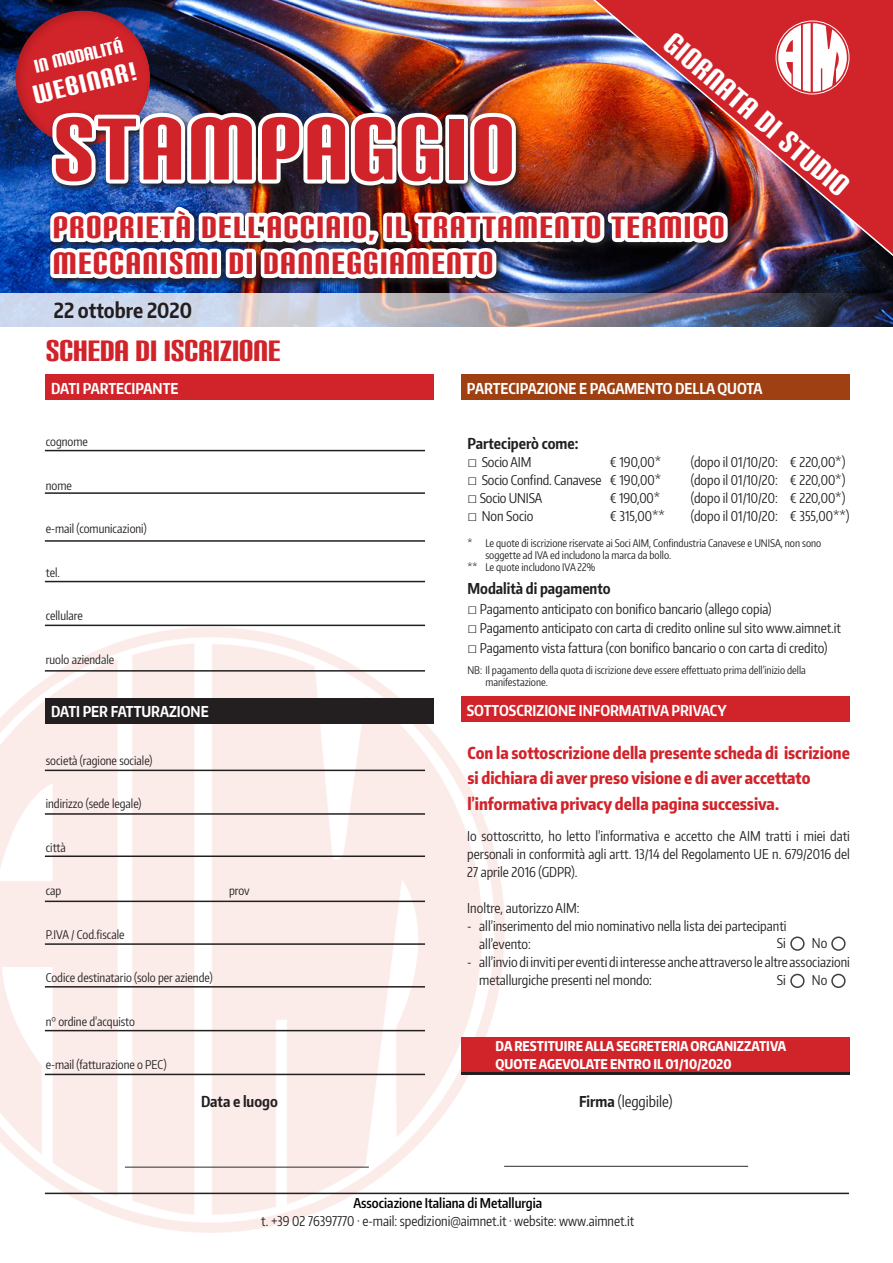
<style>
.page{position:relative;width:893px;height:1263px;background:#fff}
.page>*{position:absolute;margin:0;border:0;box-sizing:border-box;transform-origin:0 0}
.t1{font:85.5px "Carbon Bl";letter-spacing:.05em;color:#d1232a}
.t2{font:30px/36px "Carbon Bl";letter-spacing:.06em;color:#d1232a}
.t3{font:28.5px "Carbon Bl";color:#d1232a}
.t4{font:28.5px "Carbon Bl";color:#fff}
.t5{font:25.35px "Carbon Bl";color:#fff}
.t6{font:700 20.85px "Encode Sans Compressed";color:#231f20}
.t7{font:18px "Carbon Bl";color:#fff}
.t8{font:800 16.5px/25.5px "Encode Sans Compressed";color:#d1232a}
.t9{font:700 15px "Encode Sans Compressed";color:#fff}
.t10{font:700 15px "Encode Sans Compressed";color:#231f20}
.t11{font:15px "Encode Sans Compressed";color:#231f20}
.t12{font:13.5px/18px "Encode Sans Compressed";color:#231f20;text-align:justify}
.t13{font:800 13.5px "Encode Sans Compressed";color:#fff}
.t14{font:600 13.5px "Encode Sans Compressed";color:#000}
.t15{font:12px "Encode Sans Compressed";color:#231f20}
.t16{font:10.5px/12px "Encode Sans Compressed";color:#231f20}
.s1{font-family:"Arial";font-size:16.2px}
.s2{font-weight:700}
</style>
<div class="page">
<img style="left:0;top:0;width:893px;height:293px">
<img style="left:588px;top:0;width:305px;height:261px">
<img style="left:54px;top:288px;width:463px;height:5px">
<img style="left:0;top:293px;width:893px;height:33px">
<div style="left:45px;top:291px;width:156px;height:36px;background:#fff;opacity:.3"></div>
<img style="left:47px;top:111px;width:689px;height:177px">
<img style="left:0;top:0;width:447px;height:191px">
<div style="left:445px;top:115px;width:23px;height:69px;border:8px solid #fff"></div>
<img style="left:464px;top:108px;width:58px;height:83px">
<img style="left:0;top:200px;width:734px;height:85px">
<img style="left:0;top:624px;width:517px;height:609px">
<hr style="left:45px;top:1192px;width:804px;height:2px;background:#231f20">
<div style="left:462px;top:697px;width:388px;height:25px;background:#d1232a"></div>
<div style="left:462px;top:375px;width:388px;height:25px;background:#9e4012"></div>
<div style="left:462px;top:1037px;width:388px;height:38px;background:#231f20"></div>
<div style="left:462px;top:1037px;width:388px;height:35px;background:#d1232a"></div>
<hr style="left:45px;top:670px;width:380px;height:2px;background:#231f20">
<hr style="left:45px;top:450px;width:380px;height:1px;background:#231f20">
<hr style="left:45px;top:492px;width:380px;height:2px;background:#231f20">
<hr style="left:45px;top:540px;width:380px;height:2px;background:#231f20">
<hr style="left:45px;top:581px;width:380px;height:1px;background:#231f20">
<hr style="left:45px;top:625px;width:380px;height:1px;background:#231f20">
<div style="left:46px;top:375px;width:388px;height:25px;background:#d1232a"></div>
<hr style="left:45px;top:770px;width:380px;height:1px;background:#231f20">
<hr style="left:45px;top:813px;width:380px;height:2px;background:#231f20">
<hr style="left:45px;top:855px;width:380px;height:2px;background:#231f20">
<hr style="left:45px;top:900px;width:380px;height:2px;background:#231f20">
<hr style="left:45px;top:943px;width:380px;height:2px;background:#231f20">
<hr style="left:45px;top:986px;width:380px;height:1px;background:#231f20">
<hr style="left:45px;top:1030px;width:380px;height:1px;background:#231f20">
<hr style="left:45px;top:1074px;width:380px;height:1px;background:#231f20">
<div style="left:46px;top:698px;width:388px;height:25px;background:#231f20"></div>
<div style="left:831px;top:936px;width:15px;height:15px;border:2px solid #3e3e3f;border-radius:50%"></div>
<div style="left:790px;top:936px;width:15px;height:15px;border:2px solid #3e3e3f;border-radius:50%"></div>
<div style="left:831px;top:974px;width:15px;height:14px;border:2px solid #3e3e3f;border-radius:50%"></div>
<div style="left:790px;top:974px;width:15px;height:14px;border:2px solid #3e3e3f;border-radius:50%"></div>
<hr style="left:125px;top:1167px;width:244px;height:1px;background:#292c2f">
<hr style="left:504px;top:1166px;width:244px;height:1px;background:#292c2f">
<h3 class="t4" style="left:678px;top:28px;width:233px;rotate:40deg">GIORNATA DI STUDIO</h3>
<h3 class="t7" style="left:32px;top:56px;width:92px;rotate:-13deg">IN MODALITÁ</h3>
<h3 class="t5" style="left:30px;top:82px;width:107px;rotate:-14deg">WEBINAR!</h3>
<h1 class="t1" style="left:53px;top:101px;width:463px">STAMPAGGIO</h1>
<h2 class="t2" style="left:53px;top:209px;width:673px">PROPRIETÀ DELL’ACCIAIO, IL TRATTAMENTO TERMICO<br>MECCANISMI DI DANNEGGIAMENTO</h2>
<h3 class="t6" style="left:54px;top:296px;width:140px">22 ottobre 2020</h3>
<p class="t3" style="left:46px;top:335px;width:236px">SCHEDA DI ISCRIZIONE</p>
<p class="t9" style="left:51px;top:379px;width:129px">DATI PARTECIPANTE</p>
<p class="t15" style="left:46px;top:434px;width:44px">cognome</p>
<p class="t15" style="left:46px;top:477px;width:28px">nome</p>
<p class="t15" style="left:46px;top:521px;width:102px">e-mail (comunicazioni)</p>
<p class="t15" style="left:46px;top:564px;width:16px">tel.</p>
<p class="t15" style="left:46px;top:608px;width:38px">cellulare</p>
<p class="t15" style="left:46px;top:651px;width:70px">ruolo aziendale</p>
<p class="t9" style="left:51px;top:702px;width:159px">DATI PER FATTURAZIONE</p>
<p class="t15" style="left:46px;top:752px;width:108px">società (ragione sociale)</p>
<p class="t15" style="left:46px;top:796px;width:97px">indirizzo (sede legale)</p>
<p class="t15" style="left:46px;top:839px;width:22px">città</p>
<p class="t15" style="left:46px;top:883px;width:17px">cap</p>
<p class="t15" style="left:229px;top:883px;width:22px">prov</p>
<p class="t15" style="left:46px;top:926px;width:80px">P.IVA / Cod.fiscale</p>
<p class="t15" style="left:46px;top:970px;width:168px">Codice destinatario (solo per aziende)</p>
<p class="t15" style="left:46px;top:1013px;width:91px">n° ordine d’acquisto</p>
<p class="t15" style="left:46px;top:1057px;width:122px">e-mail (fatturazione o PEC)</p>
<p class="t9" style="left:467px;top:379px;width:297px">PARTECIPAZIONE E PAGAMENTO DELLA QUOTA</p>
<p class="t10" style="left:467px;top:434px;width:113px">Parteciperò come:</p>
<p class="t12" style="left:467px;top:453px;width:66px"><span class="s1">□</span> Socio AIM</p>
<p class="t12" style="left:610px;top:453px;width:53px">€ 190,00*</p>
<p class="t12" style="left:691px;top:453px;width:156px">(dopo il 01/10/20: € 220,00*)</p>
<p class="t12" style="left:467px;top:471px;width:195px"><span class="s1">□</span> Socio Confind. Canavese € 190,00*</p>
<p class="t12" style="left:691px;top:471px;width:156px">(dopo il 01/10/20: € 220,00*)</p>
<p class="t12" style="left:467px;top:489px;width:76px"><span class="s1">□</span> Socio UNISA</p>
<p class="t12" style="left:610px;top:489px;width:52px">€ 190,00*</p>
<p class="t12" style="left:691px;top:489px;width:156px">(dopo il 01/10/20: € 220,00*)</p>
<p class="t12" style="left:467px;top:507px;width:68px"><span class="s1">□</span> Non Socio</p>
<p class="t12" style="left:610px;top:507px;width:56px">€ 315,00**</p>
<p class="t12" style="left:691px;top:507px;width:160px">(dopo il 01/10/20: € 355,00**)</p>
<p class="t16" style="left:485px;top:536px;width:337px;text-indent:-18px">* Le quote di iscrizione riservate ai Soci AIM, Confindustria Canavese e UNISA, non sono soggette ad IVA ed includono la marca da bollo.</p>
<p class="t16" style="left:467px;top:560px;width:129px">** Le quote includono IVA 22%</p>
<p class="t10" style="left:467px;top:579px;width:145px">Modalità di pagamento</p>
<p class="t12" style="left:467px;top:599px;width:306px"><span class="s1">□</span> Pagamento anticipato con bonifico bancario (allego copia)</p>
<p class="t12" style="left:467px;top:619px;width:375px"><span class="s1">□</span> Pagamento anticipato con carta di credito online sul sito www.aimnet.it</p>
<p class="t12" style="left:467px;top:638px;width:362px"><span class="s1">□</span> Pagamento vista fattura (con bonifico bancario o con carta di credito)</p>
<p class="t16" style="left:485px;top:663px;width:322px;text-indent:-18px">NB: Il pagamento della quota di iscrizione deve essere effettuato prima dell’inizio della manifestazione.</p>
<p class="t9" style="left:467px;top:701px;width:261px">SOTTOSCRIZIONE INFORMATIVA PRIVACY</p>
<p class="t8" style="left:467px;top:739px;width:384px">Con la sottoscrizione della presente scheda di iscrizione si dichiara di aver preso visione e di aver accettato l’informativa privacy della pagina successiva.</p>
<p class="t12" style="left:467px;top:827px;width:384px">Io sottoscritto, ho letto l’informativa e accetto che AIM tratti i miei dati personali in conformità agli artt. 13/14 del Regolamento UE n. 679/2016 del 27 aprile 2016 (GDPR).</p>
<p class="t12" style="left:467px;top:899px;width:114px">Inoltre, autorizzo AIM:</p>
<p class="t12" style="left:467px;top:917px;width:321px">- all’inserimento del mio nominativo nella lista dei partecipanti</p>
<p class="t12" style="left:479px;top:935px;width:53px">all’evento:</p>
<p class="t12" style="left:467px;top:953px;width:384px">- all’invio di inviti per eventi di interesse anche attraverso le altre associazioni</p>
<p class="t12" style="left:479px;top:971px;width:174px">metallurgiche presenti nel mondo:</p>
<p class="t12" style="left:777px;top:933px;width:11px">Si</p>
<p class="t12" style="left:812px;top:933px;width:17px">No</p>
<p class="t12" style="left:777px;top:970px;width:11px">Si</p>
<p class="t12" style="left:812px;top:970px;width:17px">No</p>
<p class="t13" style="left:496px;top:1037px;width:292px">DA RESTITUIRE ALLA SEGRETERIA ORGANIZZATIVA</p>
<p class="t13" style="left:496px;top:1055px;width:237px">QUOTE AGEVOLATE ENTRO IL 01/10/2020</p>
<p class="t10" style="left:201px;top:1091px;width:78px">Data e luogo</p>
<p class="t11" style="left:579px;top:1091px;width:95px"><span class="s2">Firma</span> (leggibile)</p>
<p class="t14" style="left:353px;top:1194px;width:190px">Associazione Italiana di Metallurgia</p>
<p class="t12" style="left:261px;top:1211px;width:375px">t. +39 02 76397770 · e-mail: spedizioni@aimnet.it · website: www.aimnet.it</p>
</div>
